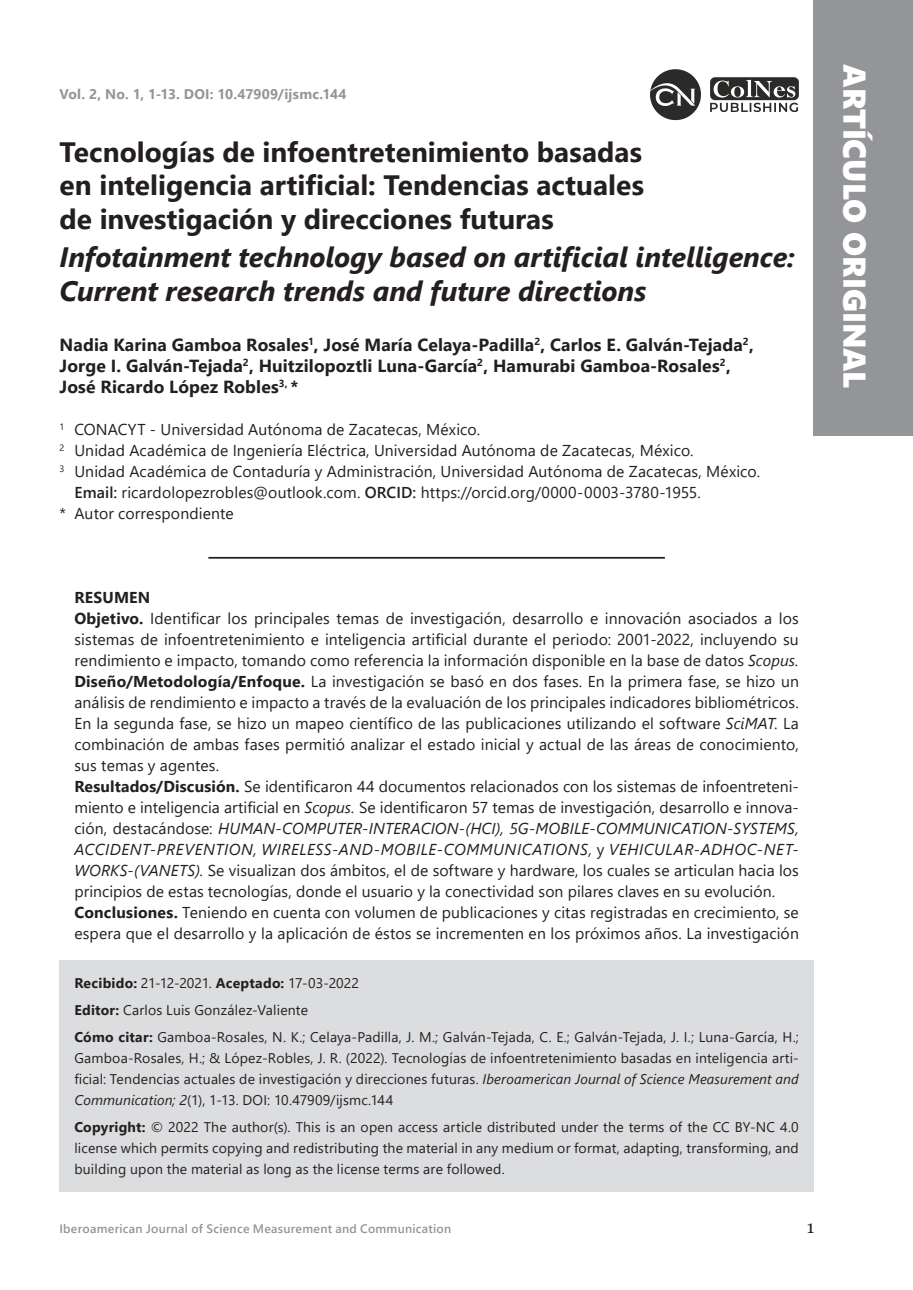
<style>
.page{position:relative;width:913px;height:1290px;background:#fff}
.page>*{position:absolute;margin:0;border:0;box-sizing:border-box;transform-origin:0 0}
.t1{font:31.5px "Segoe UI Black";color:#fff}
.Título_1{font:700 28px/33.6px "Segoe UI";color:#231f20;text-align:justify}
.Título_2{font:italic 700 28px/33.6px "Segoe UI";letter-spacing:-.005em;color:#231f20}
.Autor_es{font:700 17.5px "Segoe UI";letter-spacing:.01em;color:#231f20}
.t2{font:17.5px "Georgia";color:#231f20}
.Texto_Resumen_1{font:15.75px/21px "Segoe UI";letter-spacing:.005em;color:#231f20;text-align:justify}
.Datos_de_autor_es{font:15.75px/21px "Segoe UI";letter-spacing:.01em;color:#231f20}
.Resumen_1{font:700 15.75px "Segoe UI";letter-spacing:.01em;color:#231f20}
.Datos_del_artículo{font:14px/21px "Segoe UI";letter-spacing:.015em;color:#231f20;text-align:justify}
.Texto_Resumen_1-2{font:700 14px "Segoe UI";letter-spacing:.015em;color:#939598}
.t3{font:600 12.25px "Segoe UI";letter-spacing:.02em;color:#939598}
.s1{font-weight:600}
.s2{font-weight:700}
.s3{font-style:italic}
</style>
<div class="page">
<div style="left:814px;top:0;width:99px;height:435px;background:#939598"></div>
<svg style="left:710px;top:77px;width:89px;height:35px"></svg>
<svg style="left:650px;top:69px;width:51px;height:51px"></svg>
<div style="left:60px;top:960px;width:754px;height:231px;background:#dcdddf"></div>
<hr style="left:208px;top:557px;width:457px;height:2px;background:#231f20">
<p class="Texto_Resumen_1-2" style="left:60px;top:81px;width:288px">Vol. 2, No. 1, 1-13. DOI: 10.47909/ijsmc.144</p>
<p class="Título_1" style="left:60px;top:133px;width:586px">Tecnologías de infoentretenimiento basadas en inteligencia artificial: Tendencias actuales de investigación y direcciones futuras</p>
<p class="Título_2" style="left:60px;top:236px;width:736px">Infotainment technology based on artificial intelligence:<br>Current research trends and future directions</p>
<p class="Autor_es" style="left:60px;top:328px;width:696px">Nadia Karina Gamboa Rosales<sup>1</sup>, José María Celaya-Padilla<sup>2</sup>, Carlos E. Galván-Tejada<sup>2</sup>,</p>
<p class="Autor_es" style="left:60px;top:349px;width:673px">Jorge I. Galván-Tejada<sup>2</sup>, Huitzilopoztli Luna-García<sup>2</sup>, Hamurabi Gamboa-Rosales<sup>2</sup>,</p>
<p class="Autor_es" style="left:60px;top:370px;width:240px">José Ricardo López Robles<sup>3,</sup> *</p>
<p class="Datos_de_autor_es" style="left:60px;top:418px;width:422px"><sup>1</sup> CONACYT - Universidad Autónoma de Zacatecas, México.</p>
<p class="Datos_de_autor_es" style="left:60px;top:439px;width:635px"><sup>2</sup> Unidad Académica de Ingeniería Eléctrica, Universidad Autónoma de Zacatecas, México.</p>
<p class="Datos_de_autor_es" style="left:74px;top:460px;width:687px;text-indent:-15px"><sup>3</sup> Unidad Académica de Contaduría y Administración, Universidad Autónoma de Zacatecas, México.<br><span class="s1">Email:</span> ricardolopezrobles@outlook.com. <span class="s1">ORCID:</span> https://orcid.org/0000-0003-3780-1955.</p>
<p class="Datos_de_autor_es" style="left:60px;top:502px;width:176px">* Autor correspondiente</p>
<p class="Resumen_1" style="left:74px;top:583px;width:77px">RESUMEN</p>
<p class="Texto_Resumen_1" style="left:74px;top:607px;width:726px"><span class="s2">Objetivo.</span> Identificar los principales temas de investigación, desarrollo e innovación asociados a los sistemas de infoentretenimiento e inteligencia artificial durante el periodo: 2001-2022, incluyendo su rendimiento e impacto, tomando como referencia la información disponible en la base de datos <span class="s3">Scopus.</span></p>
<p class="Texto_Resumen_1" style="left:74px;top:670px;width:726px"><span class="s2">Diseño/Metodología/Enfoque.</span> La investigación se basó en dos fases. En la primera fase, se hizo un análisis de rendimiento e impacto a través de la evaluación de los principales indicadores bibliométricos.<br>En la segunda fase, se hizo un mapeo científico de las publicaciones utilizando el software <span class="s3">SciMAT</span>. La combinación de ambas fases permitió analizar el estado inicial y actual de las áreas de conocimiento, sus temas y agentes.</p>
<p class="Texto_Resumen_1" style="left:74px;top:775px;width:726px;text-align:left"><span class="s2">Resultados/Discusión.</span> Se identificaron 44 documentos relacionados con los sistemas de infoentreteni&shy;miento e inteligencia artificial en <span class="s3">Scopus.</span> Se identificaron 57 temas de investigación, desarrollo e innova&shy;ción, destacándose: <span class="s3">HUMAN-COMPUTER-INTERACION-(HCI), 5G-MOBILE-COMMUNICATION-SYSTEMS, ACCIDENT-PREVENTION, WIRELESS-AND-MOBILE-COMMUNICATIONS,</span> y <span class="s3">VEHICULAR-ADHOC-NET-WORKS-(VANETS).</span> Se visualizan dos ámbitos, el de software y hardware, los cuales se articulan hacia los principios de estas tecnologías, donde el usuario y la conectividad son pilares claves en su evolución.</p>
<p class="Texto_Resumen_1" style="left:74px;top:901px;width:726px"><span class="s2">Conclusiones.</span> Teniendo en cuenta con volumen de publicaciones y citas registradas en crecimiento, se espera que el desarrollo y la aplicación de éstos se incrementen en los próximos años. La investigación</p>
<p class="Datos_del_artículo" style="left:74px;top:971px;width:286px"><span class="s2">Recibido:</span> 21-12-2021. <span class="s2">Aceptado:</span> 17-03-2022</p>
<p class="Datos_del_artículo" style="left:74px;top:998px;width:235px"><span class="s2">Editor:</span> Carlos Luis González-Valiente</p>
<p class="Datos_del_artículo" style="left:74px;top:1025px;width:726px"><span class="s2">Cómo citar:</span> Gamboa-Rosales, N. K.; Celaya-Padilla, J. M.; Galván-Tejada, C. E.; Galván-Tejada, J. I.; Luna-García, H.; Gamboa-Rosales, H.; &amp; López-Robles, J. R. (2022). Tecnologías de infoentretenimiento basadas en inteligencia arti&shy;ficial: Tendencias actuales de investigación y direcciones futuras. <span class="s3">Iberoamerican Journal of Science Measurement and Communication; 2</span>(1), 1-13. DOI: 10.47909/ijsmc.144</p>
<p class="Datos_del_artículo" style="left:74px;top:1115px;width:726px"><span class="s2">Copyright:</span> © 2022 The author(s). This is an open access article distributed under the terms of the CC BY-NC 4.0 license which permits copying and redistributing the material in any medium or format, adapting, transforming, and building upon the material as long as the license terms are followed.</p>
<p class="t3" style="left:60px;top:1217px;width:393px">Iberoamerican Journal of Science Measurement and Communication</p>
<p class="t2" style="left:807px;top:1217px;width:9px">1</p>
<h1 class="t1" style="left:877px;top:64px;width:325px;rotate:90deg">ARTÍCULO ORIGINAL</h1>
</div>
